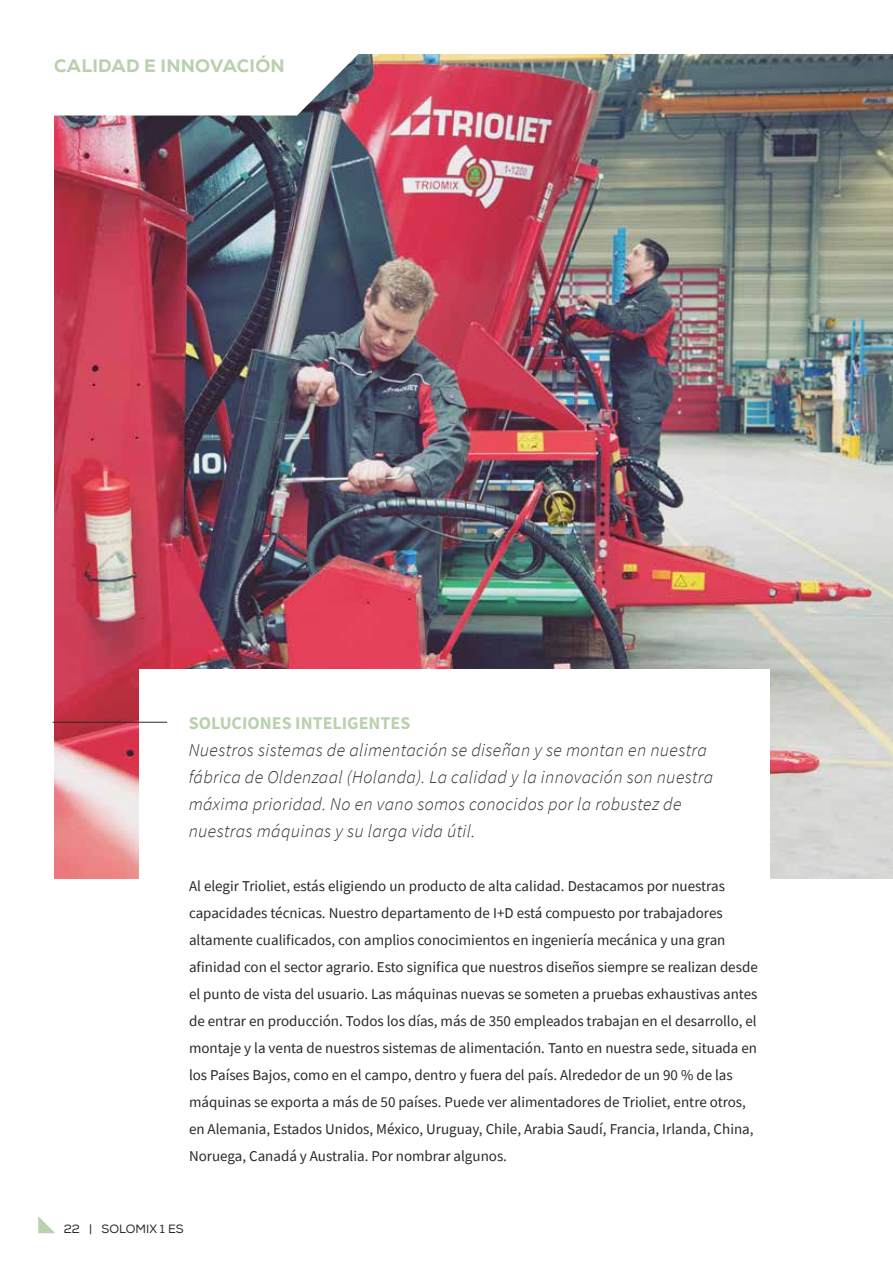
<style>
.page{position:relative;width:893px;height:1263px;background:#fff}
.page>*{position:absolute;margin:0;border:0;box-sizing:border-box;transform-origin:0 0}
.t1{font:italic 300 18px/27px "Source Sans Pro";letter-spacing:.02em;color:#282827}
.t2{font:700 18px "Source Sans Pro";color:#bad1af}
.t3{font:800 18px "Nexa";letter-spacing:.015em;color:#bad1af}
.t4{font:15px/27px "Source Sans Pro";color:#282827}
.t5{font:12px "Nexa";color:#282827}
</style>
<div class="page">
<img style="left:54px;top:54px;width:839px;height:824px">
<svg style="left:38px;top:1216px;width:17px;height:17px"></svg>
<div style="left:139px;top:669px;width:631px;height:546px;background:#fff"></div>
<svg style="left:54px;top:54px;width:358px;height:62px"></svg>
<hr style="left:53px;top:722px;width:114px;height:1px;background:#282827">
<p class="t3" style="left:54px;top:54px;width:232px">CALIDAD E INNOVACIÓN</p>
<p class="t2" style="left:189px;top:711px;width:223px">SOLUCIONES INTELIGENTES</p>
<p class="t1" style="left:189px;top:736px;width:526px">Nuestros sistemas de alimentación se diseñan y se montan en nuestra fábrica de Oldenzaal (Holanda). La calidad y la innovación son nuestra máxima prioridad. No en vano somos conocidos por la robustez de nuestras máquinas y su larga vida útil.</p>
<p class="t4" style="left:189px;top:872px;width:570px">Al elegir Trioliet, estás eligiendo un producto de alta calidad. Destacamos por nuestras capacidades técnicas. Nuestro departamento de I+D está compuesto por trabajadores altamente cualificados, con amplios conocimientos en ingeniería mecánica y una gran afinidad con el sector agrario. Esto significa que nuestros diseños siempre se realizan desde el punto de vista del usuario. Las máquinas nuevas se someten a pruebas exhaustivas antes de entrar en producción. Todos los días, más de 350 empleados trabajan en el desarrollo, el montaje y la venta de nuestros sistemas de alimentación. Tanto en nuestra sede, situada en los Países Bajos, como en el campo, dentro y fuera del país. Alrededor de un 90 % de las máquinas se exporta a más de 50 países. Puede ver alimentadores de Trioliet, entre otros, en Alemania, Estados Unidos, México, Uruguay, Chile, Arabia Saudí, Francia, Irlanda, China, Noruega, Canadá y Australia. Por nombrar algunos.</p>
<p class="t5" style="left:64px;top:1222px;width:121px">22 | SOLOMIX 1 ES</p>
</div>
